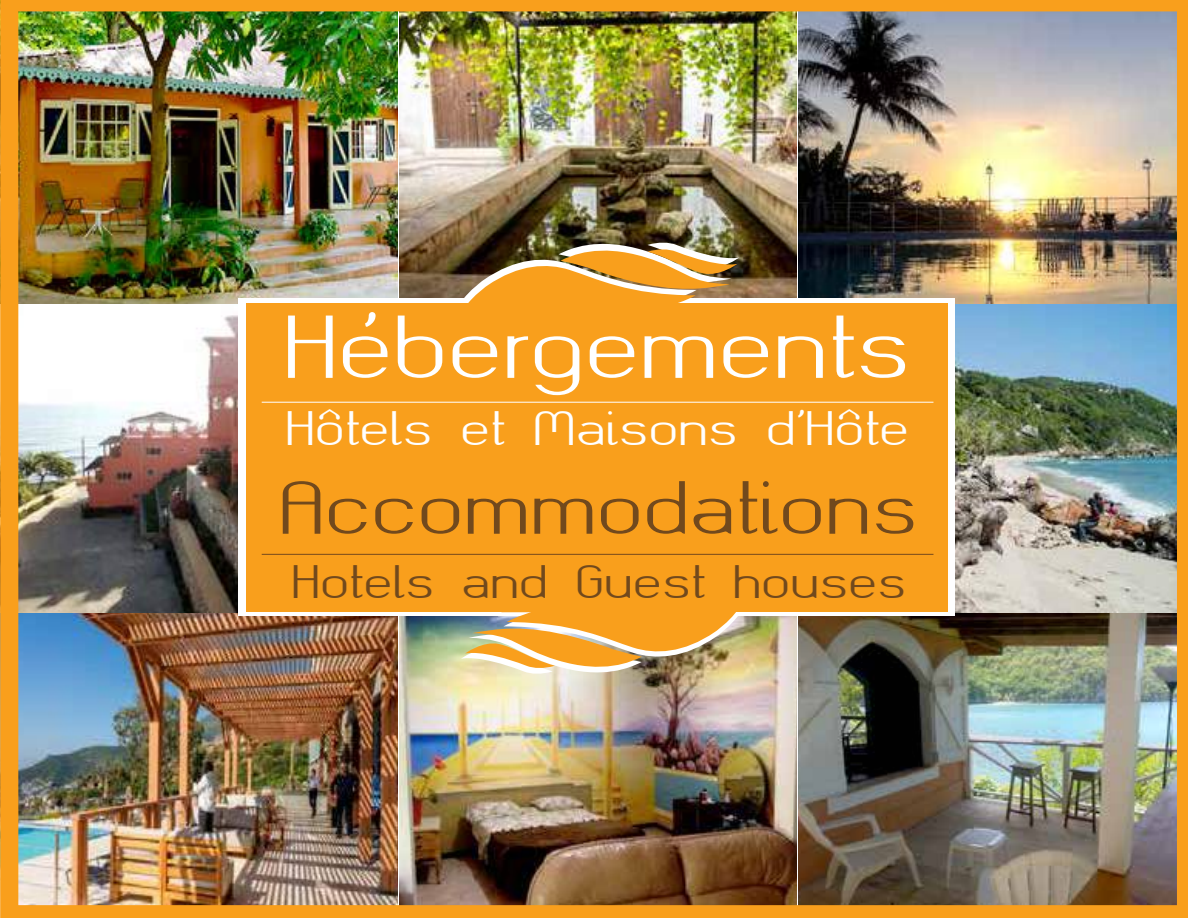
<style>
.page{position:relative;width:1188px;height:918px;background:#fff}
.page>*{position:absolute;margin:0;border:0;box-sizing:border-box;transform-origin:0 0}
.t1{font:83.1px "okolaks";color:#fff}
.t2{font:70.05px "okolaks";color:#71491d}
.t3{font:45.15px "okolaks";color:#fff}
.t4{font:43.8px "okolaks";color:#71491d}
</style>
<div class="page">
<img style="left:0;top:0;width:1188px;height:918px">
<h1 class="t1" style="left:285px;top:271px;width:629px">Hébergements</h1>
<p class="t3" style="left:286px;top:387px;width:625px">Hôtels et Maisons d’Hôte</p>
<h2 class="t2" style="left:280px;top:444px;width:641px">Accommodations</h2>
<p class="t4" style="left:292px;top:541px;width:616px">Hotels and Guest houses</p>
</div>
